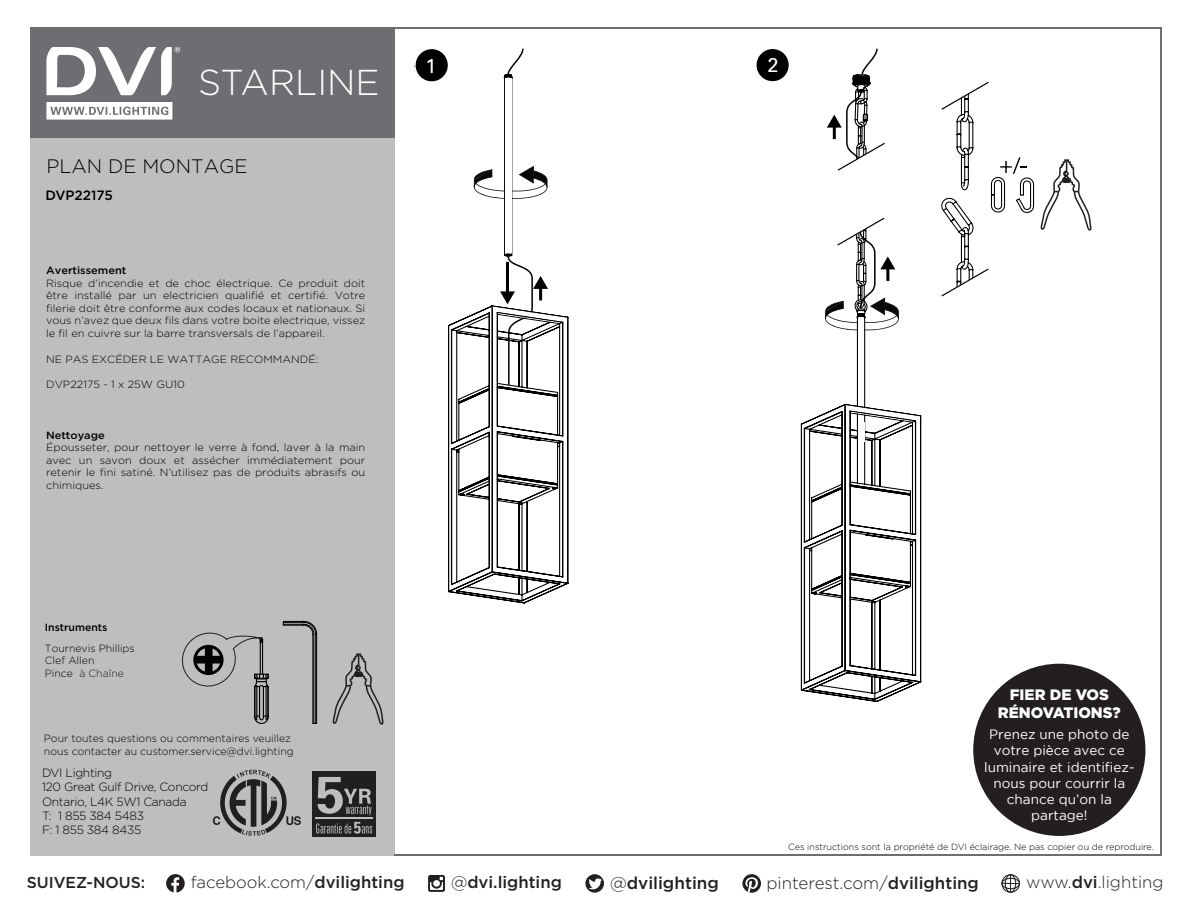
<style>
.page{position:relative;width:1188px;height:918px;background:#fff}
.page>*{position:absolute;margin:0;border:0;box-sizing:border-box;transform-origin:0 0}
.t1{font:300 36px "Gotham";color:#fff}
.t2{font:19.95px "Univers LT Std";color:#fff}
.t3{font:300 19.5px "Gotham";color:#000}
.t4{font:500 17.1px "Gotham";color:#231f20}
.t5{font:300 16.8px "Gotham";color:#231f20}
.t6{font:300 16.65px "Gotham";color:#231f20}
.t7{font:500 16.65px "Gotham";color:#231f20}
.t8{font:500 15.75px "Gotham";color:#231f20}
.t9{font:900 15.15px/18.1px "Gotham";color:#fff;text-align:center}
.t10{font:13.5px/16.2px "Gotham";color:#fff;text-align:center}
.t11{font:500 13.5px "Gotham";color:#000}
.t12{font:300 12px/14.4px "Gotham";letter-spacing:-.025em;color:#000}
.t13{font:300 10.5px/12.6px "Gotham";color:#000;text-align:justify;scale:1.05 1}
.t14{font:300 10.5px/12.6px "Gotham";color:#000}
.t15{font:500 10.5px "Gotham";color:#000;scale:1.05 1}
.t16{font:500 10.5px "Gotham";color:#000}
.t17{font:300 9px "Gotham";color:#000}
.s1{color:#231f20}
.s2{font-weight:500}
.s3{font-weight:300}
</style>
<div class="page">
<div style="left:30px;top:27px;width:364px;height:828px;background:#bcbec0"></div>
<div style="left:30px;top:27px;width:364px;height:111px;background:#6d6e71"></div>
<svg style="left:213px;top:770px;width:88px;height:66px"></svg>
<div style="left:312px;top:772px;width:64px;height:65px;background:#211f1f"></div>
<svg style="left:317px;top:777px;width:55px;height:38px"></svg>
<svg style="left:316px;top:822px;width:56px;height:12px"></svg>
<hr style="left:315px;top:818px;width:58px;height:1px;background:#bcbec0">
<svg style="left:46px;top:102px;width:126px;height:18px;background:#e0e0e1"></svg>
<svg style="left:46px;top:47px;width:134px;height:48px"></svg>
<svg style="left:166px;top:874px;width:19px;height:19px"></svg>
<svg style="left:428px;top:875px;width:17px;height:17px"></svg>
<svg style="left:585px;top:874px;width:19px;height:19px"></svg>
<svg style="left:742px;top:874px;width:19px;height:19px"></svg>
<svg style="left:1001px;top:874px;width:19px;height:19px"></svg>
<hr style="left:394px;top:854px;width:768px;height:1px;background:#6d6e71">
<hr style="left:393px;top:27px;width:769px;height:1px;background:#6d6e71">
<hr style="left:1161px;top:27px;width:1px;height:828px;background:#6d6e71">
<div style="left:973px;top:664px;width:172px;height:172px;background:#231f20;border-radius:50%"></div>
<svg style="left:182px;top:632px;width:87px;height:92px"></svg>
<hr style="left:315px;top:634px;width:1px;height:89px;background:#000">
<hr style="left:313px;top:634px;width:1px;height:89px;background:#000">
<hr style="left:316px;top:634px;width:1px;height:89px;background:#000">
<svg style="left:283px;top:621px;width:34px;height:14px"></svg>
<svg style="left:332px;top:653px;width:51px;height:72px"></svg>
<svg style="left:448px;top:74px;width:121px;height:530px"></svg>
<svg style="left:474px;top:166px;width:73px;height:33px"></svg>
<div style="left:505px;top:78px;width:6px;height:174px;background:#fff"></div>
<hr style="left:508px;top:333px;width:2px;height:52px;background:#000">
<svg style="left:493px;top:255px;width:74px;height:80px"></svg>
<svg style="left:507px;top:48px;width:17px;height:28px"></svg>
<div style="left:416px;top:50px;width:31px;height:31px;background:#000;border-radius:50%"></div>
<div style="left:416px;top:49px;width:32px;height:32px;border:2px solid #000;border-radius:50%"></div>
<div style="left:757px;top:50px;width:31px;height:30px;background:#000;border-radius:50%"></div>
<div style="left:757px;top:49px;width:32px;height:32px;border:2px solid #000;border-radius:50%"></div>
<svg style="left:800px;top:330px;width:122px;height:372px"></svg>
<div style="left:858px;top:319px;width:6px;height:87px;background:#fff"></div>
<svg style="left:941px;top:82px;width:150px;height:215px"></svg>
<svg style="left:825px;top:48px;width:74px;height:282px"></svg>
<svg style="left:846px;top:405px;width:74px;height:17px"></svg>
<div style="left:858px;top:422px;width:6px;height:19px;background:#fff"></div>
<h1 class="t1" style="left:198px;top:60px;width:183px">STARLINE</h1>
<h3 class="t3" style="left:46px;top:154px;width:203px">PLAN DE MONTAGE</h3>
<p class="t11" style="left:45px;top:186px;width:69px">DVP22175</p>
<p class="t15" style="left:46px;top:263px;width:78px">Avertissement</p>
<p class="t13" style="left:46px;top:276px;width:305px">Risque d’incendie et de choc électrique. Ce produit doit être installé par un electricien qualifié et certifié. Votre filerie doit être conforme aux codes locaux et nationaux. Si vous n’avez que deux fils dans votre boite electrique, vissez le fil en cuivre sur la barre transversals de l’appareil.</p>
<p class="t13" style="left:46px;top:353px;width:261px">NE PAS EXCÉDER LE WATTAGE RECOMMANDÉ:</p>
<p class="t13" style="left:46px;top:378px;width:134px">DVP22175 - 1 x 25W GU10</p>
<p class="t15" style="left:46px;top:428px;width:57px">Nettoyage</p>
<p class="t13" style="left:46px;top:441px;width:305px">Épousseter, pour nettoyer le verre à fond, laver à la main avec un savon doux et assécher immédiatement pour retenir le fini satiné. N’utilisez pas de produits abrasifs ou chimiques.</p>
<h2 class="t2" style="left:426px;top:54px;width:13px">1</h2>
<h2 class="t2" style="left:767px;top:53px;width:13px">2</h2>
<p class="t16" style="left:45px;top:620px;width:64px">Instruments</p>
<p class="t14" style="left:45px;top:641px;width:91px">Tournevis Phillips<br>Clef Allen<br>Pince <span class="s1">à Chaîne</span></p>
<p class="t14" style="left:44px;top:732px;width:251px">Pour toutes questions ou commentaires veuillez nous contacter au customer.service@dvi.lighting</p>
<p class="t12" style="left:42px;top:765px;width:168px">DVI Lighting<br>120 Great Gulf Drive, Concord<br>Ontario, L4K 5W1 Canada<br>T: 1 855 384 5483<br>F: 1 855 384 8435</p>
<h3 class="t9" style="left:998px;top:685px;width:124px">FIER DE VOS<br>RÉNOVATIONS?</h3>
<p class="t10" style="left:984px;top:726px;width:152px">Prenez une photo de votre pièce avec ce luminaire et identifiez&shy;nous pour courrir la chance qu’on la partage!</p>
<p class="t17" style="left:788px;top:841px;width:367px">Ces instructions sont la propriété de DVI éclairage. Ne pas copier ou de reproduire.</p>
<h3 class="t8" style="left:27px;top:873px;width:120px">SUIVEZ-NOUS:</h3>
<h3 class="t6" style="left:191px;top:872px;width:215px">facebook.com/<span class="s2">dvilighting</span></h3>
<h3 class="t7" style="left:451px;top:872px;width:112px"><span class="s3">@</span>dvi.lighting</h3>
<h3 class="t4" style="left:610px;top:871px;width:110px"><span class="s3">@</span>dvilighting</h3>
<h3 class="t5" style="left:766px;top:872px;width:214px">pinterest.com/<span class="s2">dvilighting</span></h3>
<h3 class="t5" style="left:1026px;top:872px;width:139px">www.<span class="s2">dvi</span>.lighting</h3>
</div>
